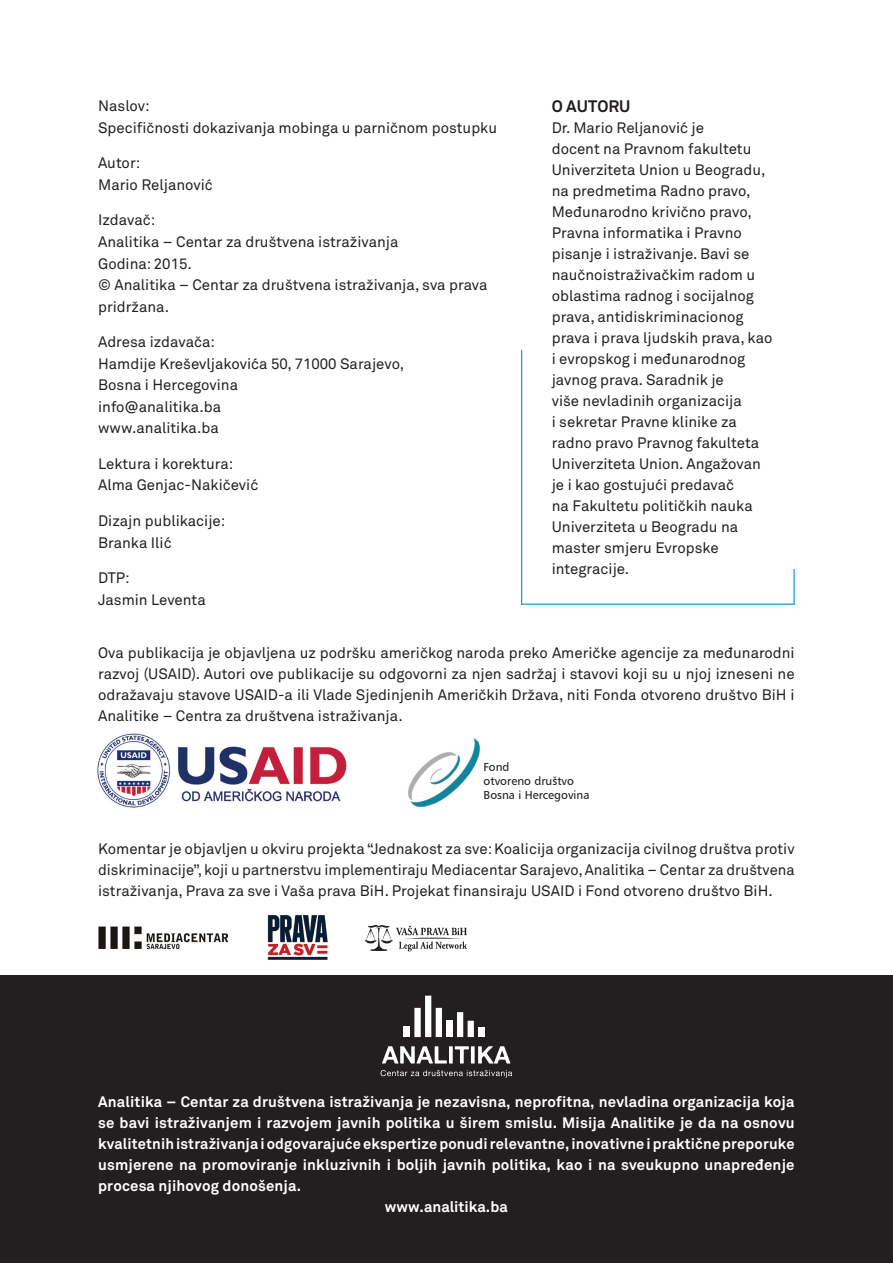
<style>
.page{position:relative;width:893px;height:1263px;background:#fff}
.page>*{position:absolute;margin:0;border:0;box-sizing:border-box;transform-origin:0 0}
.t1{font:700 16.5px "W Akkurat";color:#231f20}
.t2{font:15px/21px "W Akkurat";color:#231f20}
.t3{font:700 15px "W Akkurat";letter-spacing:.01em;color:#fff}
.t4{font:11.7px/14px "Humanist 777 BT Roman B";color:#231f20}
</style>
<div class="page">
<div style="left:0;top:976px;width:893px;height:287px;background:#231f20"></div>
<hr style="left:521px;top:604px;width:273px;height:1px;background:#0092c8">
<hr style="left:521px;top:350px;width:1px;height:255px;background:#0092c8">
<hr style="left:793px;top:569px;width:2px;height:36px;background:#0092c8">
<img style="left:408px;top:738px;width:72px;height:70px">
<img style="left:97px;top:733px;width:250px;height:75px">
<img style="left:98px;top:926px;width:130px;height:23px">
<img style="left:267px;top:915px;width:61px;height:45px">
<img style="left:365px;top:925px;width:102px;height:27px">
<svg style="left:382px;top:1046px;width:128px;height:17px"></svg>
<svg style="left:381px;top:1070px;width:131px;height:8px"></svg>
<div style="left:404px;top:1026px;width:6px;height:11px;background:#fff"></div>
<div style="left:414px;top:1008px;width:7px;height:29px;background:#fff"></div>
<div style="left:425px;top:996px;width:6px;height:41px;background:#fff"></div>
<div style="left:436px;top:1008px;width:6px;height:29px;background:#fff"></div>
<div style="left:446px;top:1020px;width:7px;height:17px;background:#fff"></div>
<div style="left:457px;top:1012px;width:6px;height:25px;background:#fff"></div>
<div style="left:468px;top:1021px;width:6px;height:16px;background:#fff"></div>
<div style="left:478px;top:1028px;width:6px;height:9px;background:#fff"></div>
<p class="t2" style="left:98px;top:95px;width:400px;line-height:21.6px">Naslov:<br>Specifičnosti dokazivanja mobinga u parničnom postupku</p>
<p class="t2" style="left:98px;top:153px;width:116px;line-height:21.6px">Autor:<br>Mario Reljanović</p>
<p class="t2" style="left:98px;top:210px;width:391px;line-height:21.6px">Izdavač:<br>Analitika – Centar za društvena istraživanja<br>Godina: 2015.<br>© Analitika – Centar za društvena istraživanja, sva prava pridržana.</p>
<p class="t2" style="left:98px;top:331px;width:308px;line-height:21.6px">Adresa izdavača:<br>Hamdije Kreševljakovića 50, 71000 Sarajevo,<br>Bosna i Hercegovina<br>info@analitika.ba<br>www.analitika.ba</p>
<p class="t2" style="left:98px;top:453px;width:162px;line-height:21.6px">Lektura i korektura:<br>Alma Genjac-Nakičević</p>
<p class="t2" style="left:98px;top:510px;width:129px;line-height:21.6px">Dizajn publikacije:<br>Branka Ilić</p>
<p class="t2" style="left:98px;top:567px;width:109px;line-height:21.6px">DTP:<br>Jasmin Leventa</p>
<p class="t1" style="left:552px;top:96px;width:80px">O AUTORU</p>
<p class="t2" style="left:552px;top:118px;width:222px">Dr. Mario Reljanović je<br>docent na Pravnom fakultetu<br>Univerziteta Union u Beogradu, na predmetima Radno pravo,<br>Međunarodno krivično pravo,<br>Pravna informatika i Pravno pisanje i istraživanje. Bavi se naučnoistraživačkim radom u oblastima radnog i socijalnog prava, antidiskriminacionog prava i prava ljudskih prava, kao i evropskog i međunarodnog javnog prava. Saradnik je<br>više nevladinih organizacija<br>i sekretar Pravne klinike za radno pravo Pravnog fakulteta<br>Univerziteta Union. Angažovan je i kao gostujući predavač<br>na Fakultetu političkih nauka<br>Univerziteta u Beogradu na master smjeru Evropske integracije.</p>
<p class="t2" style="left:98px;top:642px;width:698px;text-align:justify">Ova publikacija je objavljena uz podršku američkog naroda preko Američke agencije za međunarodni razvoj (USAID). Autori ove publikacije su odgovorni za njen sadržaj i stavovi koji su u njoj izneseni ne odražavaju stavove USAID-a ili Vlade Sjedinjenih Američkih Država, niti Fonda otvoreno društvo BiH i Analitike – Centra za društvena istraživanja.</p>
<p class="t4" style="left:484px;top:760px;width:107px">Fond<br>otvoreno društvo<br>Bosna i Hercegovina</p>
<p class="t2" style="left:98px;top:839px;width:698px;text-align:justify">Komentar je objavljen u okviru projekta “Jednakost za sve: Koalicija organizacija civilnog društva protiv diskriminacije”, koji u partnerstvu implementiraju Mediacentar Sarajevo, Analitika – Centar za društvena istraživanja, Prava za sve i Vaša prava BiH. Projekat finansiraju USAID i Fond otvoreno društvo BiH.</p>
<p class="t3" style="left:98px;top:1093px;width:698px">Analitika – Centar za društvena istraživanja je nezavisna, neprofitna, nevladina organizacija koja</p>
<p class="t3" style="left:98px;top:1114px;width:698px">se bavi istraživanjem i razvojem javnih politika u širem smislu. Misija Analitike je da na osnovu</p>
<p class="t3" style="left:98px;top:1135px;width:698px">kvalitetnih istraživanja i odgovarajuće ekspertize ponudi relevantne, inovativne i praktične preporuke</p>
<p class="t3" style="left:98px;top:1156px;width:698px">usmjerene na promoviranje inkluzivnih i boljih javnih politika, kao i na sveukupno unapređenje</p>
<p class="t3" style="left:98px;top:1177px;width:205px">procesa njihovog donošenja.</p>
<p class="t3" style="left:385px;top:1198px;width:124px">www.analitika.ba</p>
</div>
